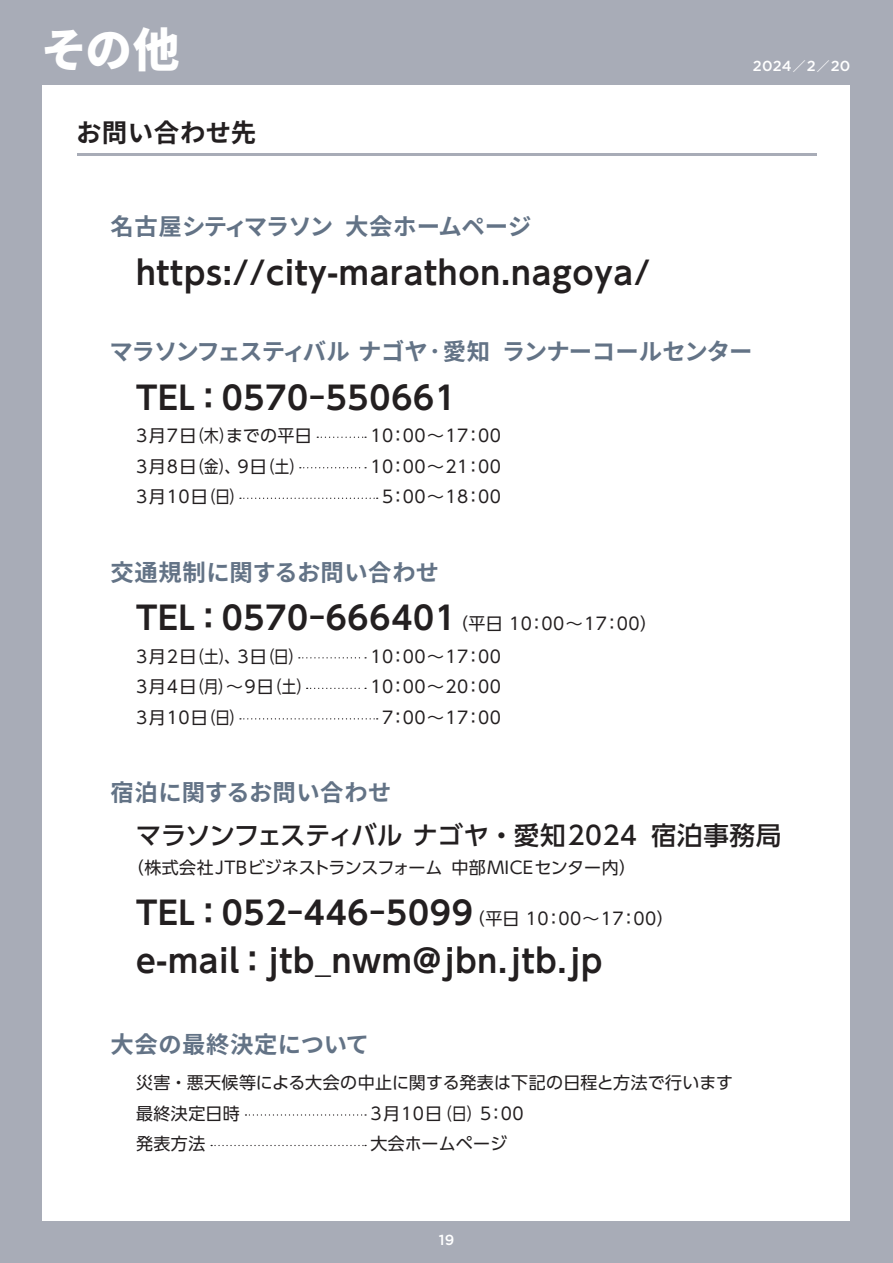
<style>
.page{position:relative;width:893px;height:1263px;background:#a8acb7}
.page>*{position:absolute;margin:0;border:0;box-sizing:border-box;transform-origin:0 0}
.t1{font:900 46.8px "Noto Sans CJ Kjp";color:#fff}
.t2{font:700 31.95px/48.6px "UD Shin Go Pr 6 N De";letter-spacing:.025em;color:#231f20}
.t3{font:500 25.5px "UD Shin Go Pr 6 N";letter-spacing:.02em;color:#231f20}
.t4{font:700 25.5px "Noto Sans CJ Kjp";letter-spacing:.01em;color:#231f20}
.t5{font:700 23.4px "Noto Sans CJ Kjp";letter-spacing:-.005em;color:#637386}
.t6{font:700 23.4px "Noto Sans CJ Kjp";letter-spacing:-.035em;color:#637386}
.t7{font:700 23.4px "Noto Sans CJ Kjp";letter-spacing:.015em;color:#637386}
.t8{font:700 23.4px "Noto Sans CJ Kjp";letter-spacing:.025em;color:#637386}
.t9{font:16.95px/30.5px "UD Shin Go Pr 6 N";letter-spacing:.025em;color:#231f20}
.t10{font:16.95px "UD Shin Go Pr 6 N";letter-spacing:.005em;color:#231f20}
.t11{font:500 14.55px "Gotham";letter-spacing:.015em;color:#fff}
.s1{font-family:"Noto Sans CJ Kjp";font-weight:700;font-size:12.75px}
.s2{font-family:"UD Shin Go Pr 6 N";font-weight:400;font-size:16.95px}
</style>
<div class="page">
<div style="left:43px;top:85px;width:807px;height:1135px;background:#fff"></div>
<svg style="left:317px;top:437px;width:49px;height:1px"></svg>
<svg style="left:300px;top:467px;width:66px;height:1px"></svg>
<svg style="left:240px;top:498px;width:138px;height:1px"></svg>
<svg style="left:299px;top:657px;width:67px;height:1px"></svg>
<svg style="left:307px;top:688px;width:59px;height:1px"></svg>
<svg style="left:240px;top:718px;width:138px;height:1px"></svg>
<svg style="left:245px;top:1114px;width:121px;height:1px"></svg>
<svg style="left:211px;top:1145px;width:155px;height:1px"></svg>
<hr style="left:77px;top:153px;width:739px;height:2px;background:#a8acb7">
<h1 class="t1" style="left:41px;top:23px;width:140px">その他</h1>
<h3 class="t4" style="left:76px;top:118px;width:182px">お問い合わせ先</h3>
<h3 class="t5" style="left:111px;top:214px;width:422px">名古屋シティマラソンﾠ大会ホームページ</h3>
<h2 class="t2" style="left:136px;top:248px;width:515px">https://city-marathon.nagoya/</h2>
<p class="t11" style="left:753px;top:57px;width:99px">2024<span class="s1">／</span>2<span class="s1">／</span>20</p>
<h3 class="t6" style="left:109px;top:338px;width:645px">マラソンフェスティバルナゴヤ･愛知ﾠランナーコールセンター</h3>
<h2 class="t2" style="left:136px;top:372px;width:321px">TEL：0570-550661</h2>
<p class="t9" style="left:136px;top:420px;width:177px">3月7日（木）までの平日</p>
<p class="t9" style="left:370px;top:420px;width:132px">10：00〜17：00</p>
<p class="t9" style="left:136px;top:450px;width:169px">3月8日（金）、9日（土）</p>
<p class="t9" style="left:370px;top:450px;width:132px">10：00〜21：00</p>
<p class="t9" style="left:136px;top:481px;width:110px">3月10日（日）</p>
<p class="t9" style="left:382px;top:481px;width:120px">5：00〜18：00</p>
<h3 class="t7" style="left:111px;top:559px;width:330px">交通規制に関するお問い合わせ</h3>
<h2 class="t2" style="left:136px;top:593px;width:522px">TEL：0570-666401<span class="s2">（平日 10：00〜17：00）</span></h2>
<p class="t9" style="left:136px;top:640px;width:168px">3月2日（土）、3日（日）</p>
<p class="t9" style="left:370px;top:640px;width:132px">10：00〜17：00</p>
<p class="t9" style="left:136px;top:671px;width:176px">3月4日（月）〜9日（土）</p>
<p class="t9" style="left:370px;top:671px;width:132px">10：00〜20：00</p>
<p class="t9" style="left:136px;top:702px;width:110px">3月10日（日）</p>
<p class="t9" style="left:382px;top:702px;width:120px">7：00〜17：00</p>
<h3 class="t5" style="left:111px;top:779px;width:282px">宿泊に関するお問い合わせ</h3>
<h3 class="t3" style="left:136px;top:815px;width:647px">マラソンフェスティバルナゴヤ・愛知2024 宿泊事務局</h3>
<p class="t9" style="left:127px;top:852px;width:511px">（株式会社JTBビジネストランスフォーム 中部MICEセンター内）</p>
<h2 class="t2" style="left:136px;top:887px;width:539px">TEL：052-446-5099<span class="s2">（平日 10：00〜17：00）</span>e-mail：jtb_nwm@jbn.jtb.jp</h2>
<h3 class="t8" style="left:111px;top:1031px;width:260px">大会の最終決定について</h3>
<p class="t9" style="left:136px;top:1067px;width:598px">災害・悪天候等による大会の中止に関する発表は下記の日程と方法で行います最終決定日時</p>
<p class="t9" style="left:370px;top:1098px;width:155px">3月10日（日）5：00</p>
<p class="t9" style="left:136px;top:1128px;width:71px">発表方法</p>
<p class="t10" style="left:370px;top:1130px;width:138px">大会ホームページ</p>
<p class="t11" style="left:439px;top:1230px;width:17px">19</p>
</div>
